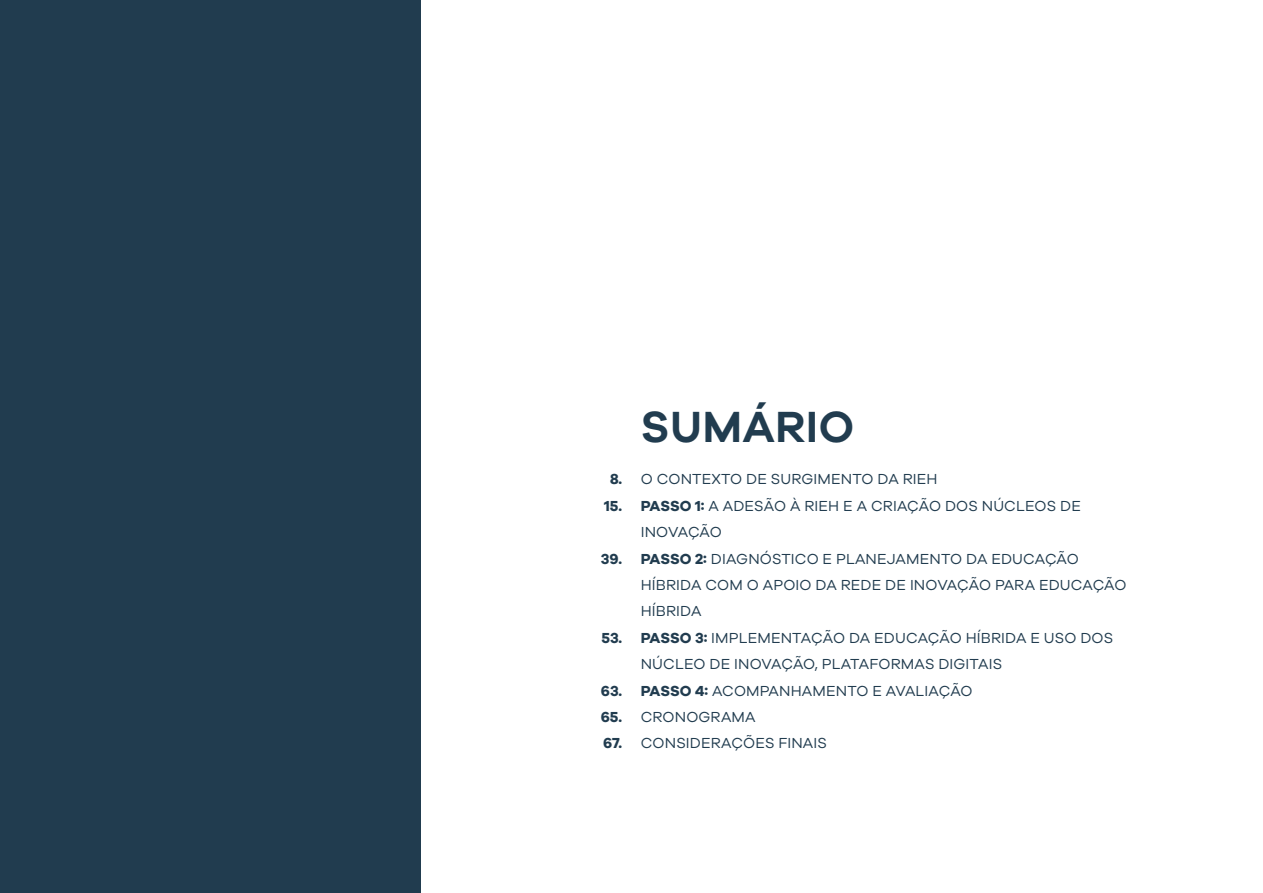
<style>
.page{position:relative;width:1263px;height:893px;background:#fff}
.page>*{position:absolute;margin:0;border:0;box-sizing:border-box;transform-origin:0 0}
.t1{font:600 45px "Galano Grotesque";letter-spacing:.01em;color:#213c4f}
.t2{font:15px/26.4px "Galano Grotesque";letter-spacing:.01em;color:#213c4f}
.t3{font:700 15px/26.4px "Galano Grotesque";color:#213c4f;text-align:center}
.s1{font-weight:700}
</style>
<div class="page">
<div style="left:0;top:0;width:421px;height:893px;background:#213c4f"></div>
<p class="t3" style="left:604px;top:466px;width:20px">8.<br>15.</p>
<p class="t3" style="left:601px;top:545px;width:23px">39.</p>
<p class="t3" style="left:601px;top:624px;width:22px">53.</p>
<p class="t3" style="left:601px;top:677px;width:23px;text-align:justify">63.<br>65.<br>67.</p>
<h1 class="t1" style="left:641px;top:399px;width:215px">SUMÁRIO</h1>
<p class="t2" style="left:641px;top:466px;width:487px">O CONTEXTO DE SURGIMENTO DA RIEH<br><span class="s1">PASSO 1:</span> A ADESÃO À RIEH E A CRIAÇÃO DOS NÚCLEOS DE<br>INOVAÇÃO<br><span class="s1">PASSO 2:</span> DIAGNÓSTICO E PLANEJAMENTO DA EDUCAÇÃO<br>HÍBRIDA COM O APOIO DA REDE DE INOVAÇÃO PARA EDUCAÇÃO<br>HÍBRIDA<br><span class="s1">PASSO 3:</span> IMPLEMENTAÇÃO DA EDUCAÇÃO HÍBRIDA E USO DOS<br>NÚCLEO DE INOVAÇÃO, PLATAFORMAS DIGITAIS<br><span class="s1">PASSO 4:</span> ACOMPANHAMENTO E AVALIAÇÃO<br>CRONOGRAMA<br>CONSIDERAÇÕES FINAIS</p>
</div>
